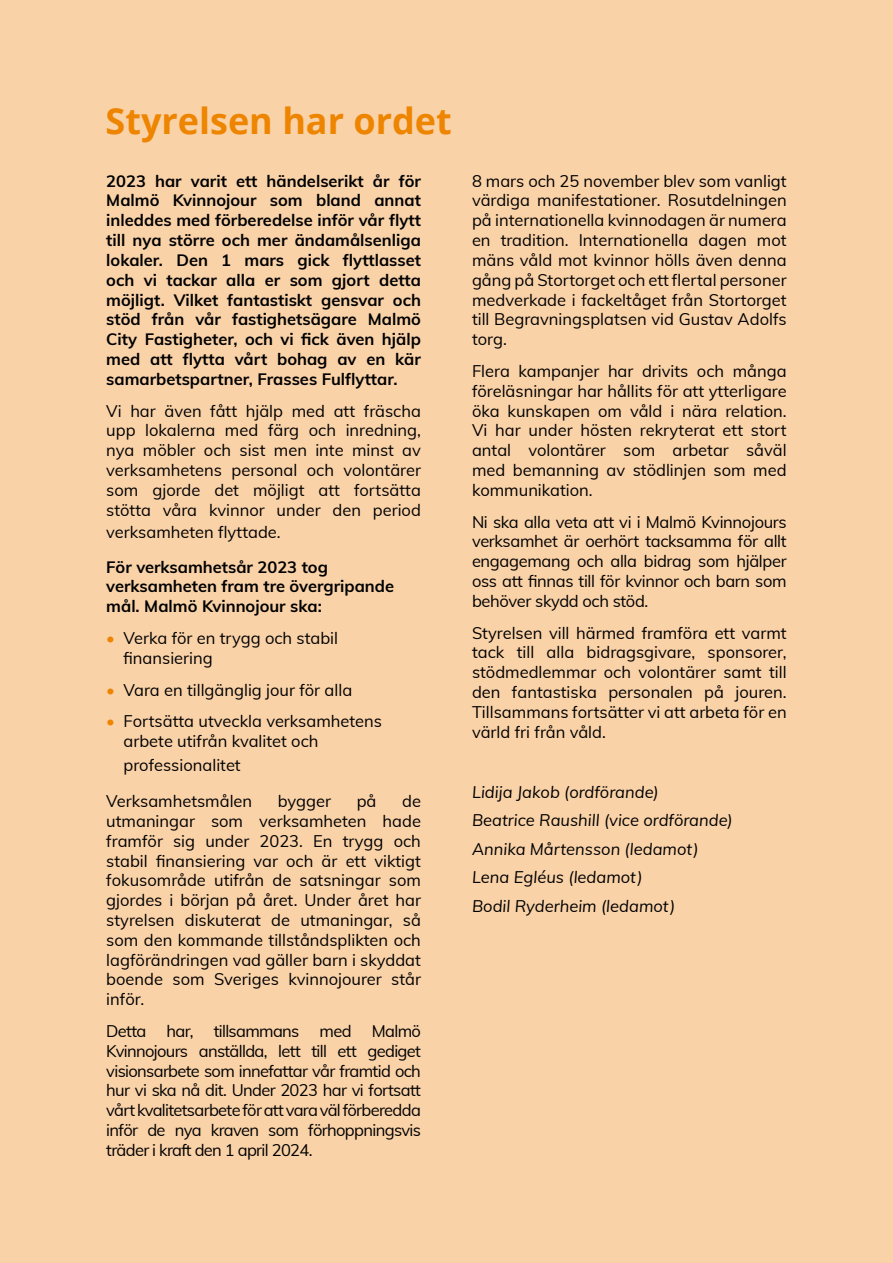
<style>
.page{position:relative;width:893px;height:1263px;background:#fad2a8}
.page>*{position:absolute;margin:0;border:0;box-sizing:border-box;transform-origin:0 0}
.t1{font:700 36px "Open Sans";color:#ee8500}
.t2{font:16.5px/19.8px "Muli";color:#000;text-align:justify}
.t3{font:700 16.5px/19.8px "Muli";color:#000;text-align:justify}
.t4{font:italic 16.5px/28.5px "Muli";color:#000}
.s1{color:#ee8500}
</style>
<div class="page">
<h1 class="t1" style="left:106px;top:95px;width:348px">Styrelsen har ordet</h1>
<p class="t3" style="left:106px;top:170px;width:316px">2023 har varit ett händelserikt år för Malmö Kvinnojour som bland annat inleddes med förberedelse inför vår flytt till nya större och mer ändamålsenliga lokaler. Den 1 mars gick flyttlasset och vi tackar alla er som gjort detta möjligt. Vilket fantastiskt gensvar och stöd från vår fastighetsägare Malmö City Fastigheter, och vi fick även hjälp med att flytta vårt bohag av en kär samarbetspartner, Frasses Fulflyttar.</p>
<p class="t2" style="left:106px;top:400px;width:316px">Vi har även fått hjälp med att fräscha upp lokalerna med färg och inredning, nya möbler och sist men inte minst av verksamhetens personal och volontärer som gjorde det möjligt att fortsätta stötta våra kvinnor under den period</p>
<p class="t2" style="left:106px;top:521px;width:176px">verksamheten flyttade.</p>
<p class="t3" style="left:106px;top:556px;width:289px;text-align:left">För verksamhetsår 2023 tog verksamheten fram tre övergripande mål. Malmö Kvinnojour ska:</p>
<p class="t2" style="left:124px;top:627px;width:216px;text-indent:-17px"><span class="s1">•</span> Verka för en trygg och stabil finansiering</p>
<p class="t2" style="left:106px;top:679px;width:247px"><span class="s1">•</span> Vara en tillgänglig jour för alla</p>
<p class="t2" style="left:124px;top:711px;width:260px;text-indent:-17px"><span class="s1">•</span> Fortsätta utveckla verksamhetens arbete utifrån kvalitet och</p>
<p class="t2" style="left:106px;top:746px;width:147px;line-height:36px;text-align:center">professionalitet<br>Verksamhetsmålen</p>
<p class="t2" style="left:278px;top:790px;width:55px">bygger</p>
<p class="t2" style="left:357px;top:790px;width:21px">på</p>
<p class="t2" style="left:106px;top:790px;width:316px;text-indent:296px">de utmaningar som verksamheten hade framför sig under 2023. En trygg och stabil finansiering var och är ett viktigt fokusområde utifrån de satsningar som gjordes i början på året. Under året har styrelsen diskuterat de utmaningar, så som den kommande tillståndsplikten och lagförändringen vad gäller barn i skyddat boende som Sveriges kvinnojourer står inför.</p>
<p class="t2" style="left:106px;top:1020px;width:316px">Detta har, tillsammans med Malmö Kvinnojours anställda, lett till ett gediget visionsarbete som innefattar vår framtid och hur vi ska nå dit. Under 2023 har vi fortsatt vårt kvalitetsarbete för att vara väl förberedda inför de nya kraven som förhoppningsvis träder i kraft den 1 april 2024.</p>
<p class="t2" style="left:472px;top:170px;width:316px">8 mars och 25 november blev som vanligt värdiga manifestationer. Rosutdelningen på internationella kvinnodagen är numera en tradition. Internationella dagen mot mäns våld mot kvinnor hölls även denna gång på Stortorget och ett flertal personer medverkade i fackeltåget från Stortorget till Begravningsplatsen vid Gustav Adolfs torg.</p>
<p class="t2" style="left:472px;top:360px;width:316px">Flera kampanjer har drivits och många föreläsningar har hållits för att ytterligare öka kunskapen om våld i nära relation.<br>Vi har under hösten rekryterat ett stort antal volontärer som arbetar såväl med bemanning av stödlinjen som med kommunikation.</p>
<p class="t2" style="left:472px;top:511px;width:316px">Ni ska alla veta att vi i Malmö Kvinnojours verksamhet är oerhört tacksamma för allt engagemang och alla bidrag som hjälper oss att finnas till för kvinnor och barn som behöver skydd och stöd.</p>
<p class="t2" style="left:472px;top:622px;width:316px">Styrelsen vill härmed framföra ett varmt tack till alla bidragsgivare, sponsorer, stödmedlemmar och volontärer samt till den fantastiska personalen på jouren.<br>Tillsammans fortsätter vi att arbeta för en värld fri från våld.</p>
<p class="t4" style="left:472px;top:777px;width:262px">Lidija Jakob (ordförande)<br>Beatrice Raushill (vice ordförande)<br>Annika Mårtensson (ledamot)<br>Lena Egléus (ledamot)<br>Bodil Ryderheim (ledamot)</p>
</div>
